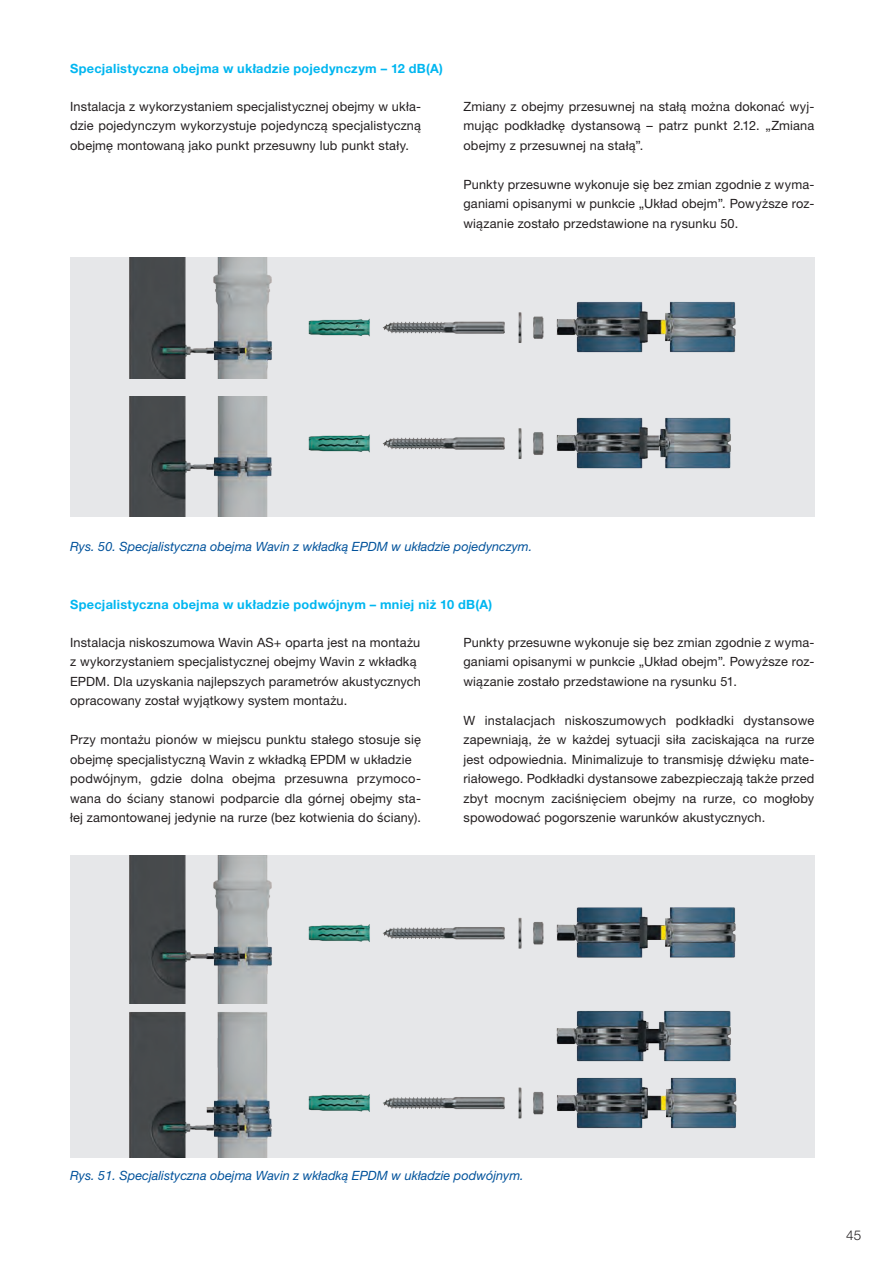
<style>
.page{position:relative;width:893px;height:1263px;background:#fff}
.page>*{position:absolute;margin:0;border:0;box-sizing:border-box;transform-origin:0 0}
.t1{font:300 13.5px "Helvetica Neue LT Pro";color:#231f20}
.t2{font:12.75px/19.5px "Helvetica Neue LT Pro";letter-spacing:.01em;color:#231f20;text-align:justify}
.t3{font:italic 12.75px "Helvetica Neue LT Pro";color:#01529b}
.t4{font:700 12.75px "Helvetica Neue LT Pro";letter-spacing:.02em;color:#00b6f0}
</style>
<div class="page">
<div style="left:70px;top:387px;width:744px;height:130px;background:#e6e7e9"></div>
<img style="left:129px;top:396px;width:602px;height:121px">
<svg style="left:70px;top:257px;width:744px;height:122px;background:#c3c7c9"></svg>
<div style="left:70px;top:379px;width:744px;height:17px;background:#e6e7e9"></div>
<div style="left:70px;top:1002px;width:744px;height:155px;background:#e6e7e9"></div>
<img style="left:129px;top:1003px;width:608px;height:154px">
<svg style="left:70px;top:855px;width:744px;height:148px;background:#c6cacc"></svg>
<p class="t4" style="left:70px;top:60px;width:374px">Specjalistyczna obejma w układzie pojedynczym – 12 dB(A)</p>
<p class="t2" style="left:70px;top:96px;width:352px">Instalacja z wykorzystaniem specjalistycznej obejmy w ukła&shy;dzie pojedynczym wykorzystuje pojedynczą specjalistyczną obejmę montowaną jako punkt przesuwny lub punkt stały.</p>
<p class="t2" style="left:463px;top:96px;width:352px">Zmiany z obejmy przesuwnej na stałą można dokonać wyj&shy;mując podkładkę dystansową – patrz punkt 2.12. „Zmiana obejmy z przesuwnej na stałą”.</p>
<p class="t2" style="left:463px;top:174px;width:352px">Punkty przesuwne wykonuje się bez zmian zgodnie z wyma&shy;ganiami opisanymi w punkcie „Układ obejm”. Powyższe roz&shy;wiązanie zostało przedstawione na rysunku 50.</p>
<p class="t3" style="left:70px;top:539px;width:464px">Rys. 50. Specjalistyczna obejma Wavin z wkładką EPDM w układzie pojedynczym.</p>
<p class="t4" style="left:70px;top:596px;width:424px">Specjalistyczna obejma w układzie podwójnym – mniej niż 10 dB(A)</p>
<p class="t2" style="left:70px;top:632px;width:352px;text-align:left">Instalacja niskoszumowa Wavin AS+ oparta jest na montażu z wykorzystaniem specjalistycznej obejmy Wavin z wkładką EPDM. Dla uzyskania najlepszych parametrów akustycznych opracowany został wyjątkowy system montażu.</p>
<p class="t2" style="left:70px;top:730px;width:352px;text-align:left">Przy montażu pionów w miejscu punktu stałego stosuje się obejmę specjalistyczną Wavin z wkładką EPDM w układzie podwójnym, gdzie dolna obejma przesuwna przymoco&shy;wana do ściany stanowi podparcie dla górnej obejmy sta&shy;łej zamontowanej jedynie na rurze (bez kotwienia do ściany).</p>
<p class="t2" style="left:463px;top:632px;width:352px">Punkty przesuwne wykonuje się bez zmian zgodnie z wyma&shy;ganiami opisanymi w punkcie „Układ obejm”. Powyższe roz&shy;wiązanie zostało przedstawione na rysunku 51.</p>
<p class="t2" style="left:463px;top:710px;width:352px">W instalacjach niskoszumowych podkładki dystansowe zapewniają, że w każdej sytuacji siła zaciskająca na rurze jest odpowiednia. Minimalizuje to transmisję dźwięku mate&shy;riałowego. Podkładki dystansowe zabezpieczają także przed zbyt mocnym zaciśnięciem obejmy na rurze, co mogłoby spowodować pogorszenie warunków akustycznych.</p>
<p class="t3" style="left:70px;top:1167px;width:455px">Rys. 51. Specjalistyczna obejma Wavin z wkładką EPDM w układzie podwójnym.</p>
<p class="t1" style="left:846px;top:1227px;width:17px">45</p>
</div>
